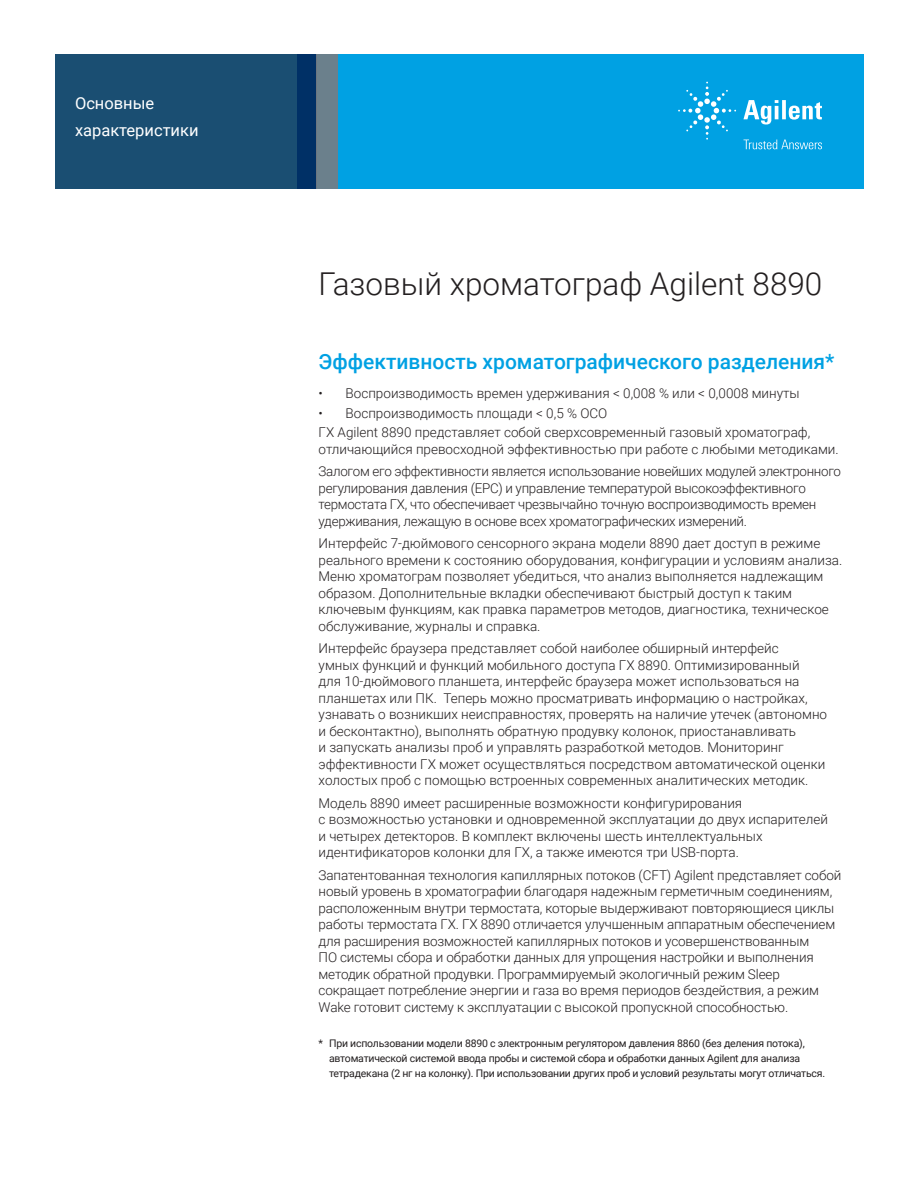
<style>
.page{position:relative;width:918px;height:1188px;background:#fff}
.page>*{position:absolute;margin:0;border:0;box-sizing:border-box;transform-origin:0 0}
.t1{font:300 31.5px "Roboto";color:#231f20}
.Header_1{font:500 21px "Roboto";color:#00a1e3}
.Doctype{font:16.5px/27px "Roboto";color:#fff}
.Text{font:300 13.5px/16.5px "Roboto";color:#231f20}
.Text-2{font:300 13.5px/16.5px "Roboto";letter-spacing:-.02em;color:#231f20}
.Table_text{font:10.5px/15px "Roboto";letter-spacing:-.02em;color:#231f20}
</style>
<div class="page">
<div style="left:297px;top:54px;width:567px;height:135px;background:#00a1e3"></div>
<svg style="left:55px;top:54px;width:261px;height:135px;background:#184b71"></svg>
<div style="left:316px;top:54px;width:22px;height:135px;background:#6b808c"></div>
<svg style="left:743px;top:100px;width:79px;height:25px"></svg>
<svg style="left:678px;top:82px;width:58px;height:58px"></svg>
<svg style="left:744px;top:140px;width:78px;height:9px"></svg>
<p class="Doctype" style="left:75px;top:89px;width:125px">Основные характеристики</p>
<p class="t1" style="left:319px;top:261px;width:505px">Газовый хроматограф Agilent 8890</p>
<p class="Header_1" style="left:319px;top:347px;width:517px">Эффективность хроматографического разделения*</p>
<p class="Text" style="left:319px;top:384px;width:483px">• Воспроизводимость времен удерживания &lt; 0,008 % или &lt; 0,0008 минуты</p>
<p class="Text" style="left:319px;top:404px;width:290px">• Воспроизводимость площади &lt; 0,5 % ОСО</p>
<p class="Text" style="left:319px;top:424px;width:522px">ГХ Agilent 8890 представляет собой сверхсовременный газовый хроматограф, отличающийся превосходной эффективностью при работе с любыми методиками.</p>
<p class="Text-2" style="left:319px;top:463px;width:524px">Залогом его эффективности является использование новейших модулей электронного регулирования давления (EPC) и управление температурой высокоэффективного термостата ГХ, что обеспечивает чрезвычайно точную воспроизводимость времен удерживания, лежащую в основе всех хроматографических измерений.</p>
<p class="Text" style="left:319px;top:535px;width:525px">Интерфейс 7-дюймового сенсорного экрана модели 8890 дает доступ в режиме реального времени к состоянию оборудования, конфигурации и условиям анализа.<br>Меню хроматограм позволяет убедиться, что анализ выполняется надлежащим образом. Дополнительные вкладки обеспечивают быстрый доступ к таким ключевым функциям, как правка параметров методов, диагностика, техническое обслуживание, журналы и справка.</p>
<p class="Text" style="left:319px;top:640px;width:510px">Интерфейс браузера представляет собой наиболее обширный интерфейс<br>умных функций и функций мобильного доступа ГХ 8890. Оптимизированный<br>для 10-дюймового планшета, интерфейс браузера может использоваться на планшетах или ПК. Теперь можно просматривать информацию о настройках, узнавать о возникших неисправностях, проверять на наличие утечек (автономно и бесконтактно), выполнять обратную продувку колонок, приостанавливать<br>и запускать анализы проб и управлять разработкой методов. Мониторинг эффективности ГХ может осуществляться посредством автоматической оценки холостых проб с помощью встроенных современных аналитических методик.</p>
<p class="Text" style="left:319px;top:794px;width:511px">Модель 8890 имеет расширенные возможности конфигурирования<br>с возможностью установки и одновременной эксплуатации до двух испарителей и четырех детекторов. В комплект включены шесть интеллектуальных идентификаторов колонки для ГХ, а также имеются три USB-порта.</p>
<p class="Text" style="left:319px;top:866px;width:524px">Запатентованная технология капиллярных потоков (CFT) Agilent представляет собой новый уровень в хроматографии благодаря надежным герметичным соединениям, расположенным внутри термостата, которые выдерживают повторяющиеся циклы работы термостата ГХ. ГХ 8890 отличается улучшенным аппаратным обеспечением для расширения возможностей капиллярных потоков и усовершенствованным<br>ПО системы сбора и обработки данных для упрощения настройки и выполнения методик обратной продувки. Программируемый экологичный режим Sleep сокращает потребление энергии и газа во время периодов бездействия, а режим Wake готовит систему к эксплуатации с высокой пропускной способностью.</p>
<p class="Table_text" style="left:329px;top:1035px;width:498px;text-indent:-10px">* При использовании модели 8890 с электронным регулятором давления 8860 (без деления потока), автоматической системой ввода пробы и системой сбора и обработки данных Agilent для анализа тетрадекана (2 нг на колонку). При использовании других проб и условий результаты могут отличаться.</p>
</div>
